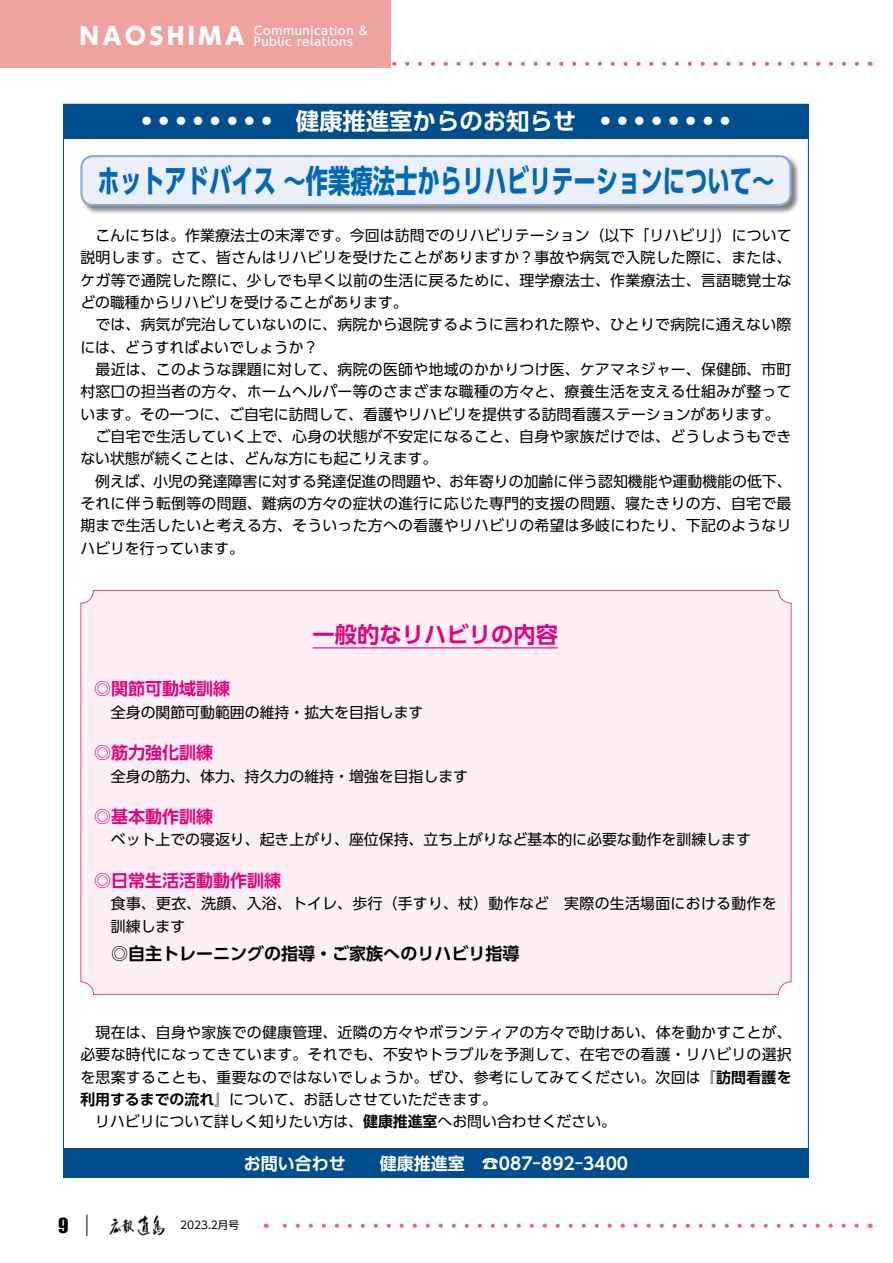
<style>
.page{position:relative;width:893px;height:1263px;background:#fff}
.page>*{position:absolute;margin:0;border:0;box-sizing:border-box;transform-origin:0 0}
.t1{font:700 31.95px "UD Shin Go Pro";color:#0068b7;scale:.7 1}
.t2{font:700 23.4px "Shin Go Pro De";color:#fff}
.t3{font:700 23.4px "UD Shin Go Pro De";color:#fff}
.t4{font:800 23.4px "UD Shin Go Pro";letter-spacing:.15em;color:#fff}
.t5{font:700 22.35px "UD Shin Go Pro De";color:#e4007f}
.t6{font:19.2px "Impact";color:#000}
.t7{font:700 16.95px "UD Shin Go Pro De";color:#e4007f}
.t8{font:700 16.95px "UD Shin Go Pro De";color:#fff}
.t9{font:700 16.95px "UD Shin Go Pro De";color:#000}
.t10{font:14.85px/22.4px "UD Shin Go Pro";letter-spacing:.02em;color:#000}
.t11{font:14.85px "UD Shin Go Pro";color:#000}
.t12{font:500 11.7px "UD Shin Go Pro";letter-spacing:.05em;color:#fff}
.t13{font:10.65px "UD Shin Go Pro";color:#000}
.s1{font-family:"UD Shin Go Pro De";font-weight:700}
</style>
<div class="page">
<svg style="left:87px;top:1215px;width:1px;height:21px"></svg>
<svg style="left:392px;top:62px;width:465px;height:4px"></svg>
<div style="left:0;top:0;width:391px;height:68px;background:#eea39e"></div>
<svg style="left:266px;top:1224px;width:591px;height:4px"></svg>
<img style="left:108px;top:1219px;width:27px;height:16px">
<img style="left:138px;top:1215px;width:27px;height:20px">
<div style="left:63px;top:104px;width:746px;height:34px;background:#004e8d"></div>
<div style="left:80px;top:155px;width:720px;height:60px;background:#000;opacity:.5"></div>
<div style="left:81px;top:156px;width:710px;height:49px;background:#eaeff9;border-radius:12px"></div>
<div style="left:80px;top:155px;width:712px;height:51px;border:2px solid #88abda;border-radius:12px"></div>
<div style="left:63px;top:1148px;width:746px;height:30px;background:#004e8d"></div>
<div style="left:81px;top:590px;width:710px;height:404px;background:#fdeff5;border-radius:13px"></div>
<hr style="left:313px;top:647px;width:245px;height:1px;background:#e4007f">
<p class="t12" style="left:254px;top:21px;width:115px">Communication &amp;</p>
<h2 class="t4" style="left:80px;top:17px;width:166px">NAOSHIMA</h2>
<p class="t12" style="left:254px;top:32px;width:101px">Public relations</p>
<h2 class="t3" style="left:296px;top:102px;width:282px">健康推進室からのお知らせ</h2>
<h2 class="t2" style="left:141px;top:102px;width:133px">••••••••</h2>
<h1 class="t1" style="left:97px;top:154px;width:969px">ホットアドバイス～作業療法士からリハビリテーションについて~</h1>
<h2 class="t2" style="left:600px;top:102px;width:133px">••••••••</h2>
<p class="t10" style="left:80px;top:224px;width:713px">　こんにちは。作業療法士の末澤です。今回は訪問でのリハビリテーション（以下「リハビリ」）について説明します。さて、皆さんはリハビリを受けたことがありますか？事故や病気で入院した際に、または、ケガ等で通院した際に、少しでも早く以前の生活に戻るために、理学療法士、作業療法士、言語聴覚士などの職種からリハビリを受けることがあります。<br>　では、病気が完治していないのに、病院から退院するように言われた際や、ひとりで病院に通えない際には、どうすればよいでしょうか?<br>　最近は、このような課題に対して、病院の医師や地域のかかりつけ医、ケアマネジャー、保健師、市町村窓口の担当者の方々、ホームヘルパー等のさまざまな職種の方々と、療養生活を支える仕組みが整っています。その一つに、ご自宅に訪問して、看護やリハビリを提供する訪問看護ステーションがあります。　ご自宅で生活していく上で、心身の状態が不安定になること、自身や家族だけでは、どうしようもできない状態が続くことは、どんな方にも起こりえます。<br>　例えば、小児の発達障害に対する発達促進の問題や、お年寄りの加齢に伴う認知機能や運動機能の低下、それに伴う転倒等の問題、難病の方々の症状の進行に応じた専門的支援の問題、寝たきりの方、自宅で最期まで生活したいと考える方、そういった方への看護やリハビリの希望は多岐にわたり、下記のようなリハビリを行っています。</p>
<h3 class="t5" style="left:313px;top:616px;width:247px">一般的なリハビリの内容</h3>
<p class="t7" style="left:94px;top:675px;width:138px">◎関節可動域訓練</p>
<p class="t11" style="left:111px;top:700px;width:314px">全身の関節可動範囲の維持・拡大を目指します</p>
<p class="t7" style="left:94px;top:739px;width:121px">◎筋力強化訓練</p>
<p class="t11" style="left:111px;top:764px;width:359px">全身の筋力、体力、持久力の維持・増強を目指します</p>
<p class="t7" style="left:94px;top:803px;width:121px">◎基本動作訓練</p>
<p class="t11" style="left:111px;top:828px;width:641px">ベット上での寝返り、起き上がり、座位保持、立ち上がりなど基本的に必要な動作を訓練します</p>
<p class="t7" style="left:94px;top:866px;width:189px">◎日常生活活動動作訓練</p>
<p class="t10" style="left:111px;top:892px;width:667px">食事、更衣、洗顔、入浴、トイレ、歩行（手すり、杖）動作など　実際の生活場面における動作を訓練します</p>
<p class="t9" style="left:94px;top:940px;width:427px">　◎自主トレーニングの指導・ご家族へのリハビリ指導</p>
<p class="t10" style="left:80px;top:1021px;width:713px">　現在は、自身や家族での健康管理、近隣の方々やボランティアの方々で助けあい、体を動かすことが、必要な時代になってきています。それでも、不安やトラブルを予測して、在宅での看護・リハビリの選択を思案することも、重要なのではないでしょうか。ぜひ、参考にしてみてください。次回は<span class="s1">『訪問看護を利用するまでの流れ』</span>について、お話しさせていただきます。<br>　リハビリについて詳しく知りたい方は、<span class="s1">健康推進室</span>へお問い合わせください。</p>
<p class="t8" style="left:244px;top:1150px;width:223px">お問い合わせ　　健康推進室</p>
<p class="t8" style="left:482px;top:1150px;width:148px">☎087-892-3400</p>
<p class="t6" style="left:58px;top:1210px;width:12px">9</p>
<p class="t13" style="left:180px;top:1217px;width:61px">2023.2月号</p>
</div>
